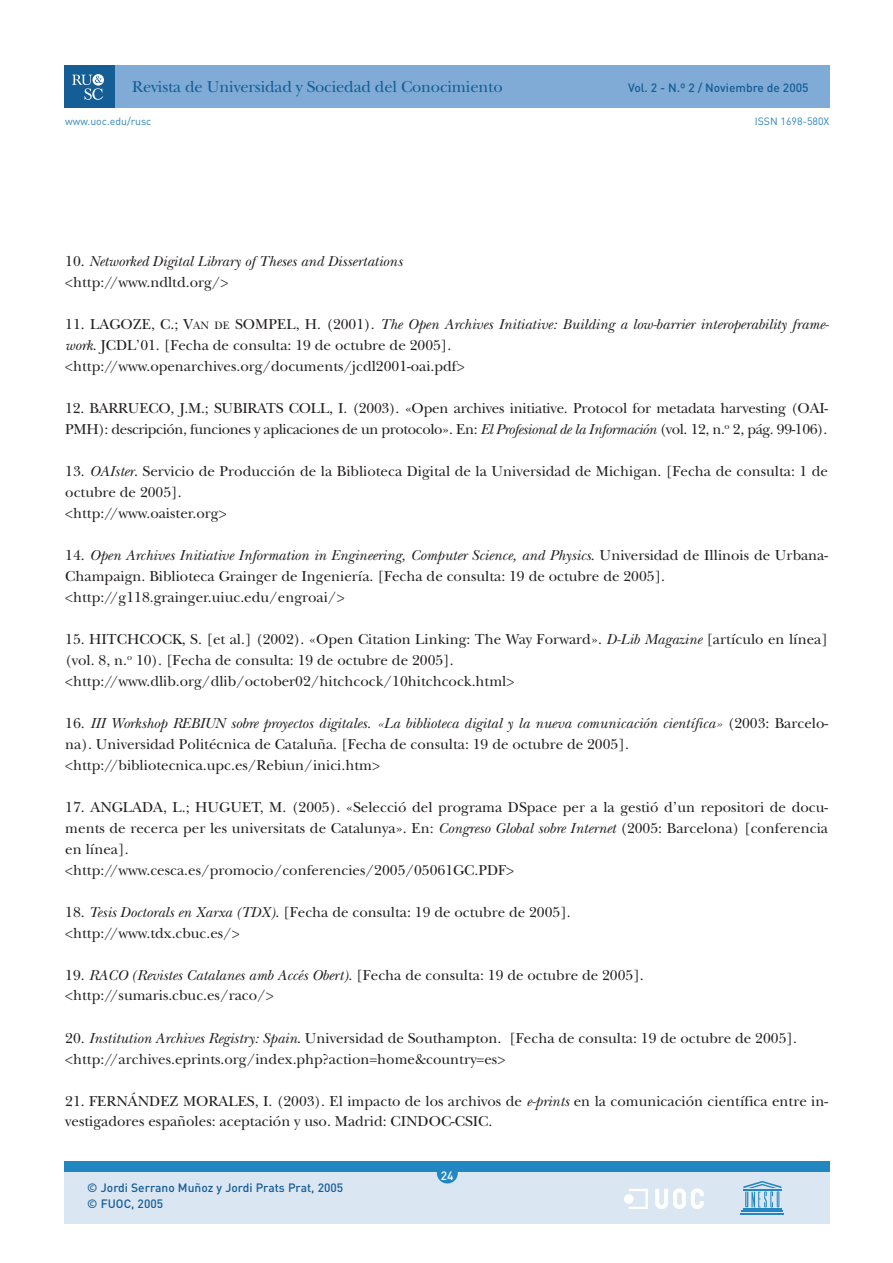
<style>
.page{position:relative;width:893px;height:1263px;background:#fff}
.page>*{position:absolute;margin:0;border:0;box-sizing:border-box;transform-origin:0 0}
.t1{font:16.5px "New Baskerville";letter-spacing:-.01em;color:#155d95}
.t2{font:15px/21px "New Baskerville";color:#231f20}
.t3{font:italic 15px/21px "New Baskerville";color:#231f20}
.t4{font:500 12px/16.2px "DIN";color:#155d95}
.t5{font:500 12px "DIN";color:#fff}
.t6{font:10.5px "DIN";color:#2a83be}
.s1{font-style:normal}
.s2{font-size:11.25px}
.s3{font-style:italic}
</style>
<div class="page">
<div style="left:84px;top:65px;width:745px;height:43px;background:#80abd6"></div>
<div style="left:64px;top:65px;width:51px;height:43px;background:#155d95"></div>
<svg style="left:72px;top:74px;width:32px;height:26px"></svg>
<div style="left:64px;top:1162px;width:765px;height:10px;background:#2286c0"></div>
<div style="left:64px;top:1172px;width:765px;height:51px;background:#dbe6f3"></div>
<hr style="left:743px;top:1208px;width:38px;height:2px;background:#2286c0">
<hr style="left:741px;top:1211px;width:42px;height:1px;background:#2286c0">
<hr style="left:740px;top:1213px;width:44px;height:2px;background:#2286c0">
<svg style="left:743px;top:1181px;width:38px;height:27px"></svg>
<div style="left:437px;top:1163px;width:21px;height:21px;background:#2286c0;border-radius:50%"></div>
<svg style="left:624px;top:1188px;width:79px;height:21px"></svg>
<p class="t1" style="left:132px;top:81px;width:372px">Revista de Universidad y Sociedad del Conocimiento</p>
<p class="t4" style="left:628px;top:81px;width:182px">Vol. 2 - N.º 2 / Noviembre de 2005</p>
<p class="t6" style="left:65px;top:117px;width:88px">www.uoc.edu/rusc</p>
<p class="t6" style="left:755px;top:117px;width:76px">ISSN 1698-580X</p>
<p class="t3" style="left:65px;top:252px;width:338px"><span class="s1">10.</span> Networked Digital Library of Theses and Dissertations <span class="s1">&lt;http://www.ndltd.org/&gt;</span></p>
<p class="t2" style="left:65px;top:315px;width:765px">11. LAGOZE, C.; V<span class="s2">AN DE</span> SOMPEL, H. (2001). <span class="s3">The Open Archives Initiative: Building a low-barrier interoperability frame&shy;work</span>. JCDL’01. [Fecha de consulta: 19 de octubre de 2005]. &lt;http://www.openarchives.org/documents/jcdl2001-oai.pdf&gt;</p>
<p class="t2" style="left:65px;top:399px;width:764px">12. BARRUECO, J.M.; SUBIRATS COLL, I. (2003). «Open archives initiative. Protocol for metadata harvesting (OAI-<br>PMH): descripción, funciones y aplicaciones de un protocolo». En: <span class="s3">El Profesional de la Información</span> (vol. 12, n.<sup>o</sup> 2, pág. 99-106).</p>
<p class="t2" style="left:65px;top:462px;width:764px">13. <span class="s3">OAIster</span>. Servicio de Producción de la Biblioteca Digital de la Universidad de Michigan. [Fecha de consulta: 1 de octubre de 2005].<br>&lt;http://www.oaister.org&gt;</p>
<p class="t2" style="left:65px;top:546px;width:764px">14. <span class="s3">Open Archives Initiative Information in Engineering, Computer Science, and Physics</span>. Universidad de Illinois de Urbana-<br>Champaign. Biblioteca Grainger de Ingeniería. [Fecha de consulta: 19 de octubre de 2005]. &lt;http://g118.grainger.uiuc.edu/engroai/&gt;</p>
<p class="t2" style="left:65px;top:630px;width:764px">15. HITCHCOCK, S. [et al.] (2002). «Open Citation Linking: The Way Forward». <span class="s3">D-Lib Magazine</span> [artículo en línea] (vol. 8, n.<sup>o</sup> 10). [Fecha de consulta: 19 de octubre de 2005]. &lt;http://www.dlib.org/dlib/october02/hitchcock/10hitchcock.html&gt;</p>
<p class="t2" style="left:65px;top:714px;width:764px">16. <span class="s3">III Workshop REBIUN sobre proyectos digitales. «La biblioteca digital y la nueva comunicación científica»</span> (2003: Barcelo&shy;na). Universidad Politécnica de Cataluña. [Fecha de consulta: 19 de octubre de 2005]. &lt;http://bibliotecnica.upc.es/Rebiun/inici.htm&gt;</p>
<p class="t2" style="left:65px;top:798px;width:764px">17. ANGLADA, L.; HUGUET, M. (2005). «Selecció del programa DSpace per a la gestió d’un repositori de docu&shy;ments de recerca per les universitats de Catalunya». En: <span class="s3">Congreso Global sobre Internet</span> (2005: Barcelona) [conferencia en línea].<br>&lt;http://www.cesca.es/promocio/conferencies/2005/05061GC.PDF&gt;</p>
<p class="t2" style="left:65px;top:903px;width:507px">18. <span class="s3">Tesis Doctorals en Xarxa (TDX)</span>. [Fecha de consulta: 19 de octubre de 2005]. &lt;http://www.tdx.cbuc.es/&gt;</p>
<p class="t2" style="left:65px;top:966px;width:580px">19. <span class="s3">RACO (Revistes Catalanes amb Accés Obert)</span>. [Fecha de consulta: 19 de octubre de 2005]. &lt;http://sumaris.cbuc.es/raco/&gt;</p>
<p class="t2" style="left:65px;top:1029px;width:733px">20. <span class="s3">Institution Archives Registry: Spain</span>. Universidad de Southampton. [Fecha de consulta: 19 de octubre de 2005]. &lt;http://archives.eprints.org/index.php?action=home&amp;country=es&gt;</p>
<p class="t2" style="left:65px;top:1092px;width:764px">21. FERNÁNDEZ MORALES, I. (2003). El impacto de los archivos de <span class="s3">e-prints</span> en la comunicación científica entre in&shy;vestigadores españoles: aceptación y uso. Madrid: CINDOC-CSIC.</p>
<p class="t4" style="left:87px;top:1181px;width:257px">© Jordi Serrano Muñoz y Jordi Prats Prat, 2005 © FUOC, 2005</p>
<p class="t5" style="left:444px;top:1165px;width:8px">1</p>
<p class="t5" style="left:440px;top:1171px;width:14px">24</p>
</div>
